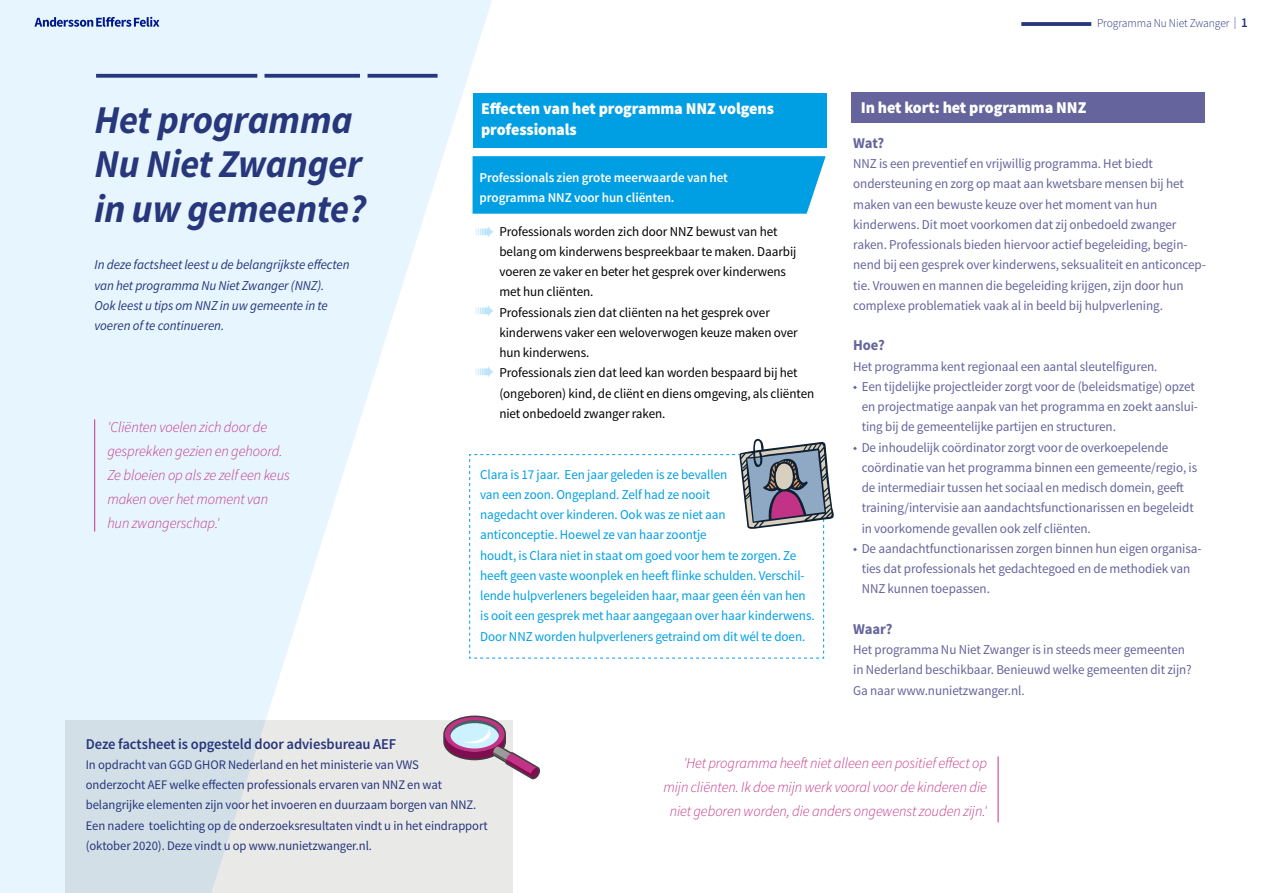
<style>
.page{position:relative;width:1263px;height:893px;background:#fff}
.page>*{position:absolute;margin:0;border:0;box-sizing:border-box;transform-origin:0 0}
.t1{font:italic 700 39.45px/44.5px "Source Sans Pro";letter-spacing:-.005em;color:#28367b}
.t2{font:900 16.5px/21px "Source Sans Pro";letter-spacing:-.005em;color:#fff}
.t3{font:italic 300 15px/24px "Source Sans Pro";letter-spacing:-.005em;color:#c23387;text-align:right}
.t4{font:600 15px "Source Sans Pro";letter-spacing:-.005em;color:#28367b}
.t5{font:700 15px "Source Sans Pro";letter-spacing:-.005em;color:#65649c}
.t6{font:13.5px/20.2px "Source Sans Pro";letter-spacing:-.005em;color:#65649c}
.t7{font:13.5px/20.2px "Source Sans Pro";letter-spacing:-.005em;color:#009fe3}
.t8{font:13.5px/20.2px "Source Sans Pro";letter-spacing:-.005em;color:#000}
.t9{font:italic 13.5px/20.2px "Source Sans Pro";letter-spacing:-.005em;color:#28367b}
.t10{font:600 13.5px/20.2px "Source Sans Pro";letter-spacing:-.005em;color:#fff}
.t11{font:13.05px/20.2px "Source Sans Pro";letter-spacing:-.005em;color:#28367b}
.t12{font:300 12px "Source Sans Pro";letter-spacing:-.005em;color:#28367b;scale:.96 1}
.s1{font-weight:600;font-size:13.5px}
</style>
<div class="page">
<svg style="left:0;top:0;width:492px;height:893px;fill:#e6f5fe"></svg>
<hr style="left:1021px;top:22px;width:70px;height:4px;background:#344182">
<svg style="left:96px;top:74px;width:161px;height:4px"></svg>
<svg style="left:264px;top:74px;width:96px;height:4px"></svg>
<svg style="left:368px;top:74px;width:69px;height:4px"></svg>
<svg style="left:34px;top:17px;width:125px;height:10px"></svg>
<div style="left:850px;top:92px;width:354px;height:31px;background:#65649c"></div>
<div style="left:472px;top:156px;width:354px;height:58px;background:#009fe3"></div>
<svg style="left:469px;top:438px;width:365px;height:221px"></svg>
<div style="left:472px;top:93px;width:354px;height:55px;background:#009fe3"></div>
<hr style="left:998px;top:756px;width:1px;height:66px;background:#c23387">
<div style="left:65px;top:720px;width:448px;height:173px;background:linear-gradient(to right,#d0dee7,#f0ece8)"></div>
<svg style="left:442px;top:715px;width:98px;height:64px"></svg>
<hr style="left:94px;top:419px;width:1px;height:112px;background:#c23387">
<svg style="left:476px;top:226px;width:16px;height:11px"></svg>
<svg style="left:476px;top:305px;width:16px;height:12px"></svg>
<svg style="left:476px;top:366px;width:16px;height:11px"></svg>
<h1 class="t1" style="left:94px;top:97px;width:273px">Het programma<br>Nu Niet Zwanger in uw gemeente?</h1>
<p class="t9" style="left:94px;top:255px;width:257px">In deze factsheet leest u de belangrijkste effecten van het programma Nu Niet Zwanger (NNZ).<br>Ook leest u tips om NNZ in uw gemeente in te voeren of te continueren.</p>
<p class="t3" style="left:107px;top:415px;width:184px;text-align:left">'Cliënten voelen zich door de gesprekken gezien en gehoord.<br>Ze bloeien op als ze zelf een keus maken over het moment van hun zwangerschap.'</p>
<p class="t2" style="left:481px;top:98px;width:294px">Effecten van het programma NNZ volgens professionals</p>
<p class="t10" style="left:479px;top:167px;width:250px">Professionals zien grote meerwaarde van het programma NNZ voor hun cliënten.</p>
<p class="t8" style="left:499px;top:221px;width:316px">Professionals worden zich door NNZ bewust van het belang om kinderwens bespreekbaar te maken. Daarbij voeren ze vaker en beter het gesprek over kinderwens<br>met hun cliënten.<br>Professionals zien dat cliënten na het gesprek over kinderwens vaker een weloverwogen keuze maken over hun kinderwens.<br>Professionals zien dat leed kan worden bespaard bij het (ongeboren) kind, de cliënt en diens omgeving, als cliënten niet onbedoeld zwanger raken.</p>
<p class="t7" style="left:480px;top:464px;width:336px">Clara is 17 jaar. Een jaar geleden is ze bevallen<br>van een zoon. Ongepland. Zelf had ze nooit<br>nagedacht over kinderen. Ook was ze niet aan<br>anticonceptie. Hoewel ze van haar zoontje<br>houdt, is Clara niet in staat om goed voor hem te zorgen. Ze heeft geen vaste woonplek en heeft flinke schulden. Verschil&shy;lende hulpverleners begeleiden haar, maar geen één van hen is ooit een gesprek met haar aangegaan over haar kinderwens.<br>Door NNZ worden hulpverleners getraind om dit wél te doen.</p>
<p class="t12" style="left:1097px;top:16px;width:158px">Programma Nu Niet Zwanger | <span class="s1">1</span></p>
<p class="t2" style="left:861px;top:97px;width:227px">In het kort: het programma NNZ</p>
<p class="t5" style="left:853px;top:133px;width:32px">Wat?</p>
<p class="t6" style="left:853px;top:154px;width:354px">NNZ is een preventief en vrijwillig programma. Het biedt ondersteuning en zorg op maat aan kwetsbare mensen bij het maken van een bewuste keuze over het moment van hun kinderwens. Dit moet voorkomen dat zij onbedoeld zwanger raken. Professionals bieden hiervoor actief begeleiding, begin&shy;nend bij een gesprek over kinderwens, seksualiteit en anticoncep&shy;tie. Vrouwen en mannen die begeleiding krijgen, zijn door hun complexe problematiek vaak al in beeld bij hulpverlening.</p>
<p class="t5" style="left:853px;top:336px;width:33px">Hoe?</p>
<p class="t6" style="left:853px;top:356px;width:306px">Het programma kent regionaal een aantal sleutelfiguren.</p>
<p class="t6" style="left:862px;top:376px;width:338px;text-indent:-8px">◆ Een tijdelijke projectleider zorgt voor de (beleidsmatige) opzet en projectmatige aanpak van het programma en zoekt aanslui&shy;ting bij de gemeentelijke partijen en structuren.</p>
<p class="t6" style="left:862px;top:437px;width:337px;text-indent:-8px">◆ De inhoudelijk coördinator zorgt voor de overkoepelende coördinatie van het programma binnen een gemeente/regio, is de intermediair tussen het sociaal en medisch domein, geeft training/intervisie aan aandachtsfunctionarissen en begeleidt in voorkomende gevallen ook zelf cliënten.</p>
<p class="t6" style="left:862px;top:538px;width:341px;text-indent:-8px">◆ De aandachtfunctionarissen zorgen binnen hun eigen organisa&shy;ties dat professionals het gedachtegoed en de methodiek van<br>NNZ kunnen toepassen.</p>
<p class="t5" style="left:853px;top:619px;width:41px">Waar?</p>
<p class="t6" style="left:853px;top:640px;width:340px">Het programma Nu Niet Zwanger is in steeds meer gemeenten in Nederland beschikbaar. Benieuwd welke gemeenten dit zijn?<br>Ga naar www.nunietzwanger.nl.</p>
<p class="t4" style="left:86px;top:734px;width:312px">Deze factsheet is opgesteld door adviesbureau AEF</p>
<p class="t11" style="left:86px;top:755px;width:403px">In opdracht van GGD GHOR Nederland en het ministerie van VWS<br>onderzocht AEF welke effecten professionals ervaren van NNZ en wat belangrijke elementen zijn voor het invoeren en duurzaam borgen van NNZ.<br>Een nadere toelichting op de onderzoeksresultaten vindt u in het eindrapport (oktober 2020). Deze vindt u op www.nunietzwanger.nl.</p>
<p class="t3" style="left:663px;top:751px;width:325px">'Het programma heeft niet alleen een positief effect op mijn cliënten. Ik doe mijn werk vooral voor de kinderen die niet geboren worden, die anders ongewenst zouden zijn.'</p>
</div>
